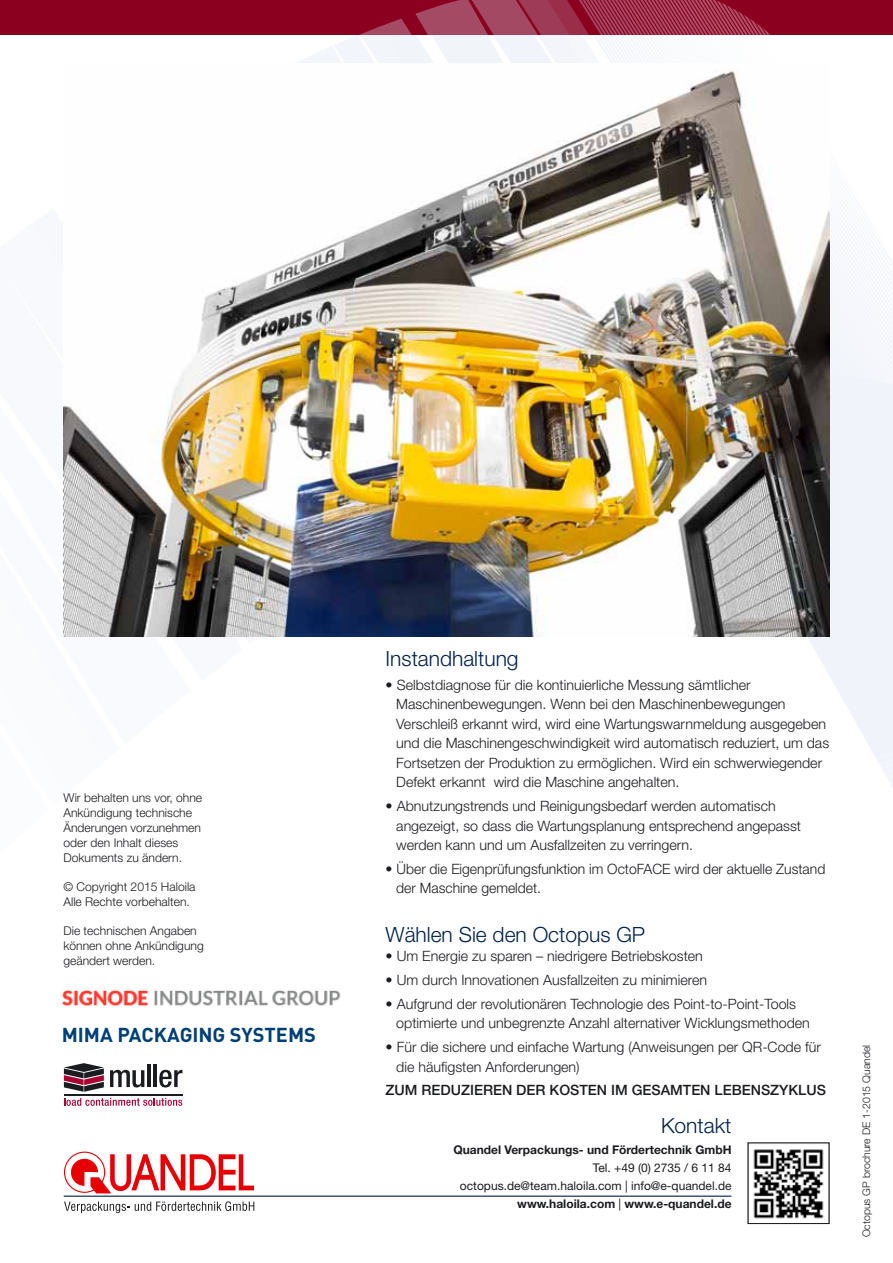
<style>
.page{position:relative;width:893px;height:1263px;background:#fff}
.page>*{position:absolute;margin:0;border:0;box-sizing:border-box;transform-origin:0 0}
.t1{font:300 21px "Helvetica Neue";color:#00224b}
.t2{font:700 19.95px "DIN Pro";color:#004076}
.t3{font:300 14.25px/19.5px "Helvetica Neue";color:#1b1c20}
.t4{font:500 14.25px "Helvetica Neue LT Std";color:#1b1c20}
.t5{font:300 12.15px/15.1px "Helvetica Neue";color:#1b1c20}
.t6{font:12px/18px "Helvetica Neue LT Std";color:#1b1c20;text-align:right}
.t7{font:700 12px "Helvetica Neue LT Std";color:#1b1c20}
.t8{font:300 10.5px "Helvetica Neue";color:#1b1c20}
.s1{font-weight:700}
</style>
<div class="page">
<svg style="left:838px;top:645px;width:55px;height:131px;fill:#f0f3fa"></svg>
<svg style="left:350px;top:34px;width:520px;height:646px"></svg>
<svg style="left:543px;top:34px;width:350px;height:455px"></svg>
<hr style="left:64px;top:1195px;width:667px;height:2px;background:#00224b">
<img style="left:182px;top:990px;width:159px;height:16px">
<hr style="left:64px;top:1095px;width:119px;height:1px;background:#1b1c20">
<svg style="left:61px;top:624px;width:121px;height:482px"></svg>
<div style="left:0;top:0;width:893px;height:34px;background:#8b001f"></div>
<svg style="left:362px;top:0;width:407px;height:34px"></svg>
<img style="left:64px;top:64px;width:765px;height:572px">
<svg style="left:753px;top:1149px;width:71px;height:70px"></svg>
<div style="left:64px;top:1151px;width:41px;height:42px;border:1px solid #e60004;border-radius:50%"></div>
<svg style="left:71px;top:1154px;width:183px;height:39px"></svg>
<svg style="left:64px;top:1201px;width:190px;height:12px"></svg>
<p class="t5" style="left:63px;top:789px;width:140px">Wir behalten uns vor, ohne<br>Ankündigung technische<br>Änderungen vorzunehmen oder den Inhalt dieses<br>Dokuments zu ändern.</p>
<p class="t5" style="left:63px;top:879px;width:134px">© Copyright 2015 Haloila<br>Alle Rechte vorbehalten.</p>
<p class="t5" style="left:63px;top:923px;width:142px">Die technischen Angaben können ohne Ankündigung geändert werden.</p>
<h2 class="t2" style="left:62px;top:1021px;width:256px">MIMA PACKAGING SYSTEMS</h2>
<h1 class="t1" style="left:386px;top:646px;width:134px">Instandhaltung</h1>
<p class="t3" style="left:396px;top:675px;width:434px;text-indent:-11px">• Selbstdiagnose für die kontinuierliche Messung sämtlicher Maschinenbewegungen. Wenn bei den Maschinenbewegungen Verschleiß erkannt wird, wird eine Wartungswarnmeldung ausgegeben und die Maschinengeschwindigkeit wird automatisch reduziert, um das Fortsetzen der Produktion zu ermöglichen. Wird ein schwerwiegender Defekt erkannt wird die Maschine angehalten.</p>
<p class="t3" style="left:396px;top:796px;width:406px;text-indent:-11px">• Abnutzungstrends und Reinigungsbedarf werden automatisch angezeigt, so dass die Wartungsplanung entsprechend angepasst werden kann und um Ausfallzeiten zu verringern.</p>
<p class="t3" style="left:396px;top:859px;width:431px;text-indent:-11px">• Über die Eigenprüfungsfunktion im OctoFACE wird der aktuelle Zustand der Maschine gemeldet.</p>
<h1 class="t1" style="left:386px;top:921px;width:261px">Wählen Sie den Octopus GP</h1>
<p class="t3" style="left:386px;top:946px;width:319px">• Um Energie zu sparen – niedrigere Betriebskosten</p>
<p class="t3" style="left:386px;top:970px;width:323px">• Um durch Innovationen Ausfallzeiten zu minimieren</p>
<p class="t3" style="left:396px;top:994px;width:415px;text-indent:-11px">• Aufgrund der revolutionären Technologie des Point-to-Point-Tools optimierte und unbegrenzte Anzahl alternativer Wicklungsmethoden</p>
<p class="t3" style="left:396px;top:1037px;width:426px;text-indent:-11px">• Für die sichere und einfache Wartung (Anweisungen per QR-Code für die häufigsten Anforderungen)</p>
<p class="t4" style="left:386px;top:1082px;width:442px">ZUM REDUZIEREN DER KOSTEN IM GESAMTEN LEBENSZYKLUS</p>
<h1 class="t1" style="left:661px;top:1113px;width:72px">Kontakt</h1>
<p class="t7" style="left:453px;top:1142px;width:280px">Quandel Verpackungs- und Fördertechnik GmbH</p>
<p class="t6" style="left:460px;top:1158px;width:273px">Tel. +49 (0) 2735 / 6 11 84 octopus.de@team.haloila.com | info@e-quandel.de <span class="s1">www.haloila.com</span> | <span class="s1">www.e-quandel.de</span></p>
<p class="t8" style="left:860px;top:1237px;width:194px;rotate:-90deg">Octopus GP brochure DE 1-2015 Quandel</p>
</div>
